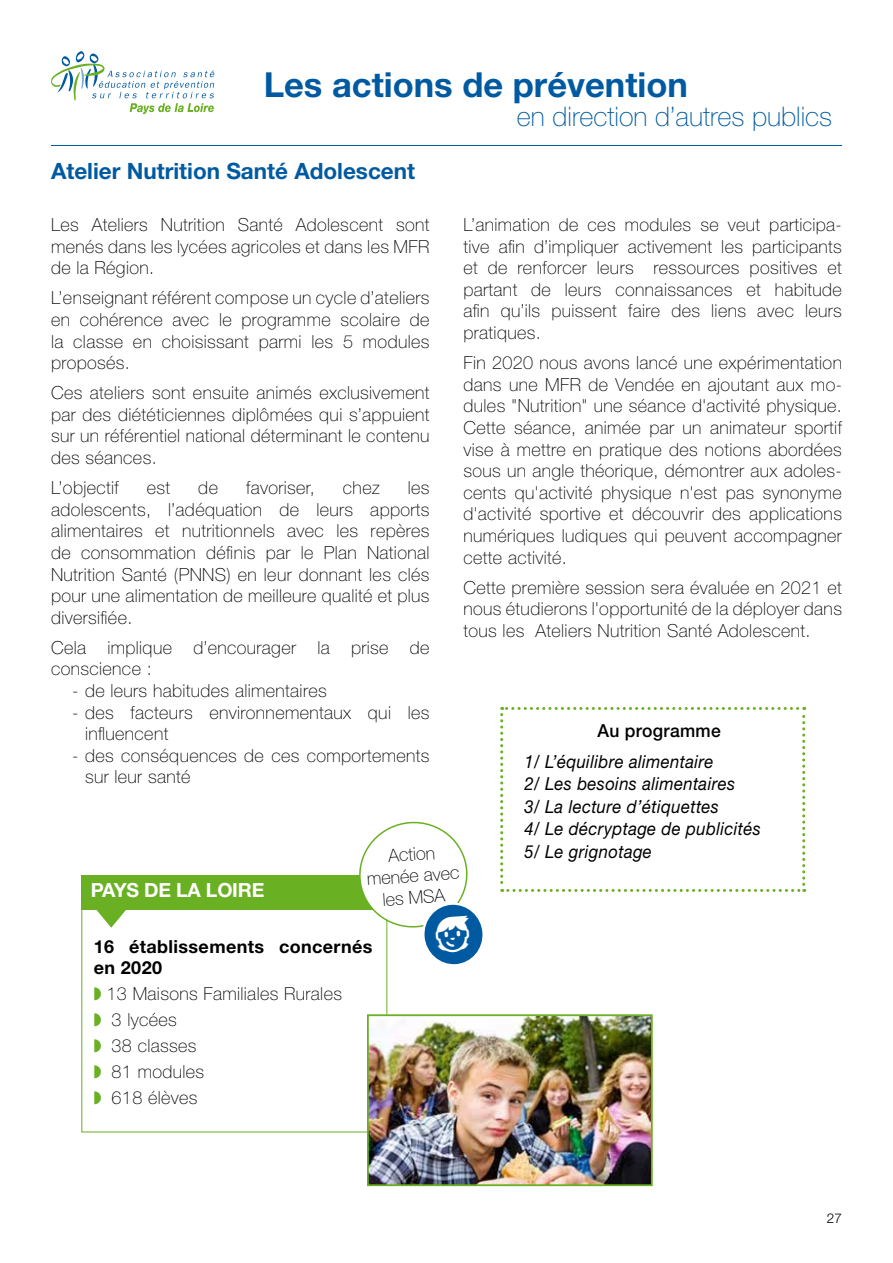
<style>
.page{position:relative;width:893px;height:1263px;background:#fff}
.page>*{position:absolute;margin:0;border:0;box-sizing:border-box;transform-origin:0 0}
.t1{font:700 34.5px "Helvetica Neue LT";color:#005aa1}
.t2{font:100 27px "Helvetica Neue LT";color:#005aa1}
.t3{font:700 22.5px "Helvetica Neue LT";color:#005aa1}
.t4{font:700 19.5px "Helvetica Neue LT";letter-spacing:-.01em;color:#fff}
.t5{font:100 18px/21.6px "Helvetica Neue LT";letter-spacing:.02em;color:#000;text-align:justify}
.t6{font:italic 18px/22.5px "Helvetica Neue LT";letter-spacing:.02em;color:#000;scale:.93 1}
.t7{font:700 18px/21.6px "Helvetica Neue LT";letter-spacing:.02em;color:#000}
.t8{font:500 18px "Helvetica Neue LT";letter-spacing:.02em;color:#000}
.t9{font:300 13.5px "Helvetica Neue LT";color:#000}
.s1{color:#6ab023}
</style>
<div class="page">
<svg style="left:51px;top:51px;width:163px;height:63px"></svg>
<hr style="left:51px;top:145px;width:791px;height:1px;background:#005aa1">
<div style="left:82px;top:875px;width:306px;height:34px;background:#6ab023"></div>
<svg style="left:96px;top:909px;width:30px;height:19px"></svg>
<svg style="left:500px;top:707px;width:305px;height:185px"></svg>
<img style="left:370px;top:1017px;width:280px;height:166px">
<div style="left:367px;top:1014px;width:286px;height:172px;border:2px solid #6ab023"></div>
<svg style="left:358px;top:821px;width:125px;height:147px"></svg>
<h1 class="t1" style="left:264px;top:63px;width:426px">Les actions de prévention</h1>
<h2 class="t2" style="left:517px;top:101px;width:317px">en direction d’autres publics</h2>
<p class="t3" style="left:51px;top:157px;width:366px">Atelier Nutrition Santé Adolescent</p>
<p class="t5" style="left:51px;top:214px;width:380px">Les Ateliers Nutrition Santé Adolescent sont menés dans les lycées agricoles et dans les MFR de la Région.</p>
<p class="t5" style="left:51px;top:287px;width:380px">L’enseignant référent compose un cycle d’ateliers en cohérence avec le programme scolaire de la classe en choisissant parmi les 5 modules proposés.</p>
<p class="t5" style="left:51px;top:382px;width:380px">Ces ateliers sont ensuite animés exclusivement par des diététiciennes diplômées qui s’appuient sur un référentiel national déterminant le contenu des séances.</p>
<p class="t5" style="left:51px;top:477px;width:69px">L’objectif</p>
<p class="t5" style="left:147px;top:477px;width:25px">est</p>
<p class="t5" style="left:198px;top:477px;width:21px">de</p>
<p class="t5" style="left:246px;top:477px;width:70px">favoriser,</p>
<p class="t5" style="left:343px;top:477px;width:38px">chez</p>
<p class="t5" style="left:51px;top:477px;width:380px;text-indent:357px">les adolescents, l’adéquation de leurs apports alimentaires et nutritionnels avec les repères de consommation définis par le Plan National Nutrition Santé (PNNS) en leur donnant les clés pour une alimentation de meilleure qualité et plus diversifiée.</p>
<p class="t5" style="left:51px;top:637px;width:380px">Cela implique d’encourager la prise de conscience :</p>
<p class="t5" style="left:72px;top:680px;width:256px">- de leurs habitudes alimentaires</p>
<p class="t5" style="left:85px;top:701px;width:346px;text-indent:-13px">- des facteurs environnementaux qui les influencent</p>
<p class="t5" style="left:85px;top:745px;width:346px;text-indent:-13px">- des conséquences de ces comportements sur leur santé</p>
<p class="t5" style="left:463px;top:214px;width:380px">L’animation de ces modules se veut participa&shy;tive afin d’impliquer activement les participants et de renforcer leurs ressources positives et partant de leurs connaissances et habitude afin qu’ils puissent faire des liens avec leurs pratiques.</p>
<p class="t5" style="left:463px;top:352px;width:380px">Fin 2020 nous avons lancé une expérimentation dans une MFR de Vendée en ajoutant aux mo&shy;dules "Nutrition" une séance d'activité physique.<br>Cette séance, animée par un animateur sportif vise à mettre en pratique des notions abordées sous un angle théorique, démontrer aux adoles&shy;cents qu'activité physique n'est pas synonyme d'activité sportive et découvrir des applications numériques ludiques qui peuvent accompagner cette activité.</p>
<p class="t5" style="left:463px;top:576px;width:380px">Cette première session sera évaluée en 2021 et nous étudierons l'opportunité de la déployer dans tous les Ateliers Nutrition Santé Adolescent.</p>
<p class="t8" style="left:597px;top:720px;width:125px">Au programme</p>
<p class="t6" style="left:524px;top:750px;width:256px">1/ L’équilibre alimentaire<br>2/ Les besoins alimentaires<br>3/ La lecture d’étiquettes<br>4/ Le décryptage de publicités</p>
<p class="t4" style="left:91px;top:878px;width:175px">PAYS DE LA LOIRE</p>
<p class="t5" style="left:388px;top:845px;width:48px;rotate:-4deg">Action</p>
<p class="t6" style="left:524px;top:840px;width:139px">5/ Le grignotage</p>
<p class="t5" style="left:366px;top:868px;width:94px;text-align:center;rotate:-4deg">menée avec les MSA</p>
<p class="t7" style="left:94px;top:935px;width:280px">16 établissements concernés en 2020</p>
<p class="t5" style="left:94px;top:981px;width:250px;line-height:25.8px;text-align:left"><span class="s1">◗</span> 13 Maisons Familiales Rurales <span class="s1">◗</span> 3 lycées<br><span class="s1">◗</span> 38 classes<br><span class="s1">◗</span> 81 modules<br><span class="s1">◗</span> 618 élèves</p>
<p class="t9" style="left:827px;top:1209px;width:17px">27</p>
</div>
